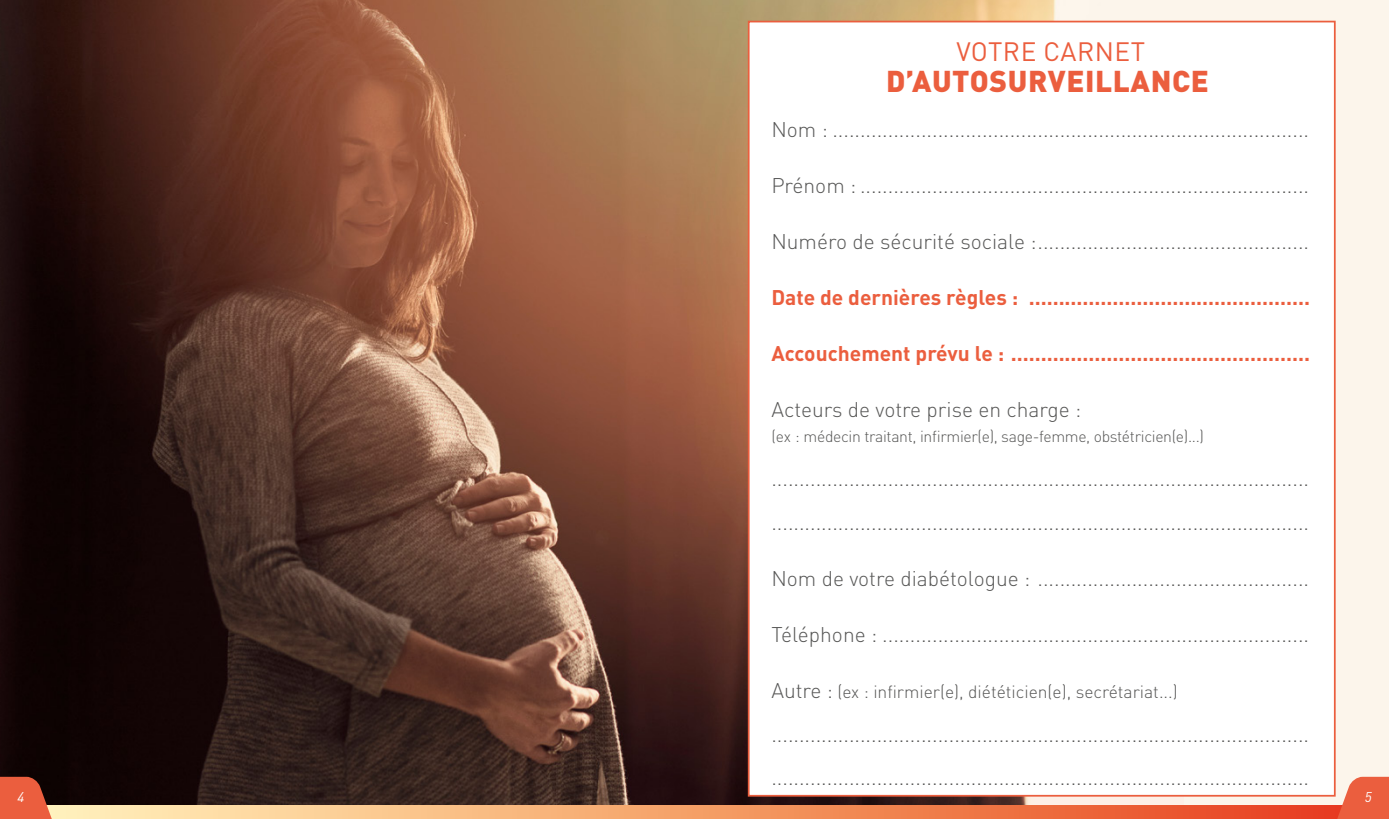
<style>
.page{position:relative;width:1389px;height:819px;background:#fcf5eb}
.page>*{position:absolute;margin:0;border:0;box-sizing:border-box;transform-origin:0 0}
.t1{font:900 29.75px "DIN Pro";letter-spacing:.02em;color:#eb5e3e}
.t2{font:26.25px "DIN Pro";letter-spacing:.02em;color:#eb5e3e}
.t3{font:300 21px/43.8px "DIN Pro";color:#575756}
.t4{font:700 21px "DIN Pro";color:#eb5e3e}
.t5{font:300 17.5px "DIN Pro";color:#575756}
.t6{font:300 15.75px "DIN Pro";letter-spacing:-.02em;color:#575756}
.t7{font:italic 14px "DIN Pro";color:#fff}
.s1{font-size:21px}
</style>
<div class="page">
<img style="left:0;top:0;width:1184px;height:805px">
<svg style="left:61px;top:805px;width:1267px;height:14px"></svg>
<div style="left:748px;top:21px;width:588px;height:775px;background:#fff;border:2px solid #eb5e3e"></div>
<svg style="left:1328px;top:776px;width:61px;height:43px"></svg>
<svg style="left:0;top:776px;width:61px;height:43px"></svg>
<p class="t2" style="left:956px;top:31px;width:190px">VOTRE CARNET</p>
<h1 class="t1" style="left:886px;top:56px;width:324px">D’AUTOSURVEILLANCE</h1>
<p class="t3" style="left:771px;top:105px;width:539px">Nom : ......................................................................................</p>
<p class="t3" style="left:771px;top:161px;width:539px">Prénom : .................................................................................</p>
<p class="t3" style="left:771px;top:217px;width:539px">Numéro de sécurité sociale :.................................................</p>
<p class="t4" style="left:771px;top:280px;width:540px">Date de dernières règles : ...............................................</p>
<p class="t4" style="left:771px;top:336px;width:540px">Accouchement prévu le : ..................................................</p>
<p class="t3" style="left:771px;top:386px;width:311px">Acteurs de votre prise en charge :</p>
<p class="t6" style="left:771px;top:424px;width:434px">(ex : médecin traitant, infirmier(e), sage-femme, obstétricien(e)...)</p>
<p class="t3" style="left:771px;top:454px;width:539px">................................................................................................. .................................................................................................</p>
<p class="t3" style="left:771px;top:554px;width:539px">Nom de votre diabétologue : .................................................</p>
<p class="t3" style="left:771px;top:610px;width:539px">Téléphone : .............................................................................</p>
<p class="t5" style="left:771px;top:678px;width:408px"><span class="s1">Autre :</span> (ex : infirmier(e), diététicien(e), secrétariat...)</p>
<p class="t3" style="left:771px;top:710px;width:539px">................................................................................................. .................................................................................................</p>
<p class="t7" style="left:17px;top:785px;width:8px">4</p>
<p class="t7" style="left:1365px;top:785px;width:8px">5</p>
</div>
